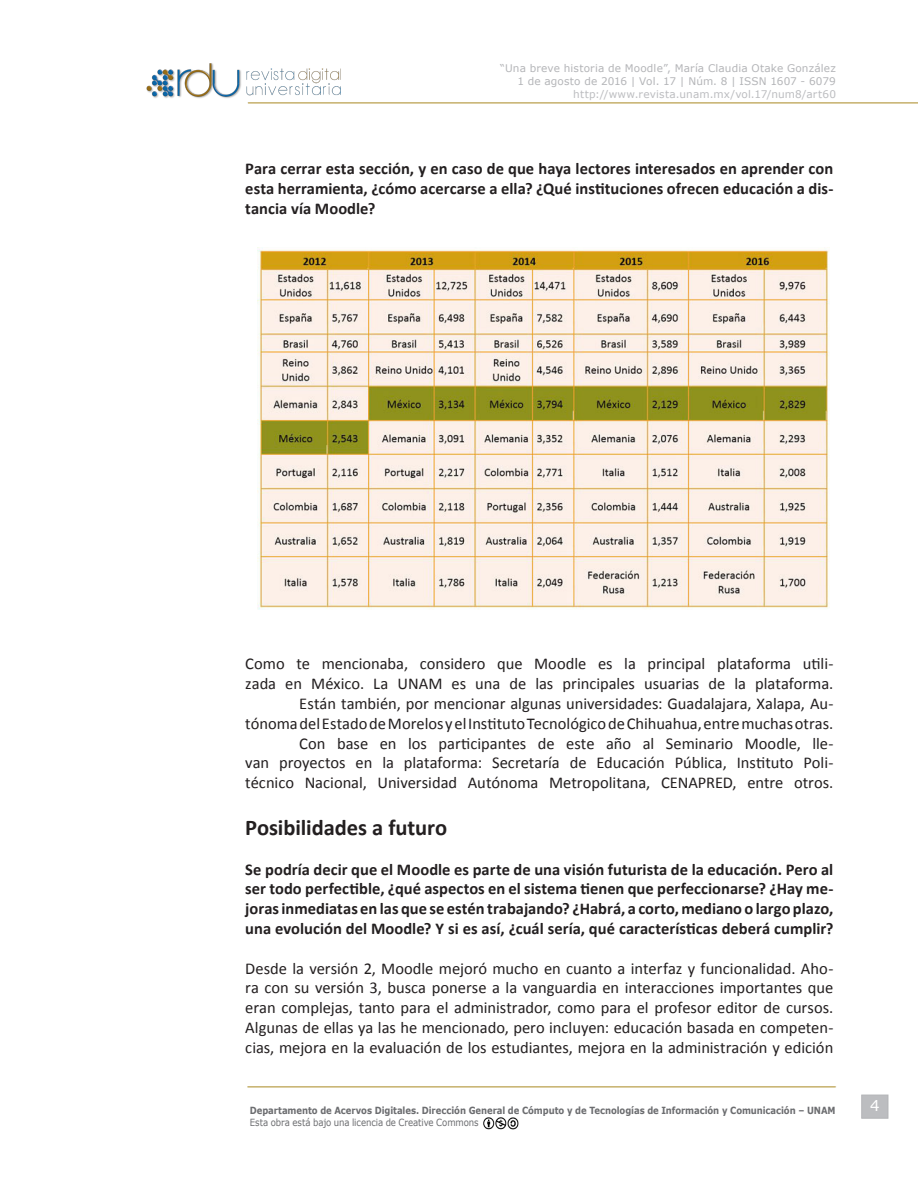
<style>
.page{position:relative;width:918px;height:1188px;background:#fff}
.page>*{position:absolute;margin:0;border:0;box-sizing:border-box;transform-origin:0 0}
.subtitulo_2_de_texto{font:700 22.5px "Calibri";letter-spacing:-.005em;color:#231f20}
.subtitulo_2_de_texto-2{font:16.5px/19.8px "Calibri";color:#231f20;text-align:justify}
.subtitulo_2_de_texto-3{font:700 16.5px/19.8px "Calibri";letter-spacing:.005em;color:#231f20;text-align:justify}
.t1{font:15px "Verdana";color:#fff}
.t2{font:10.5px/12.6px "Verdana";letter-spacing:.015em;color:#b4b5b8;text-align:right}
.t3{font:10.5px "Verdana";letter-spacing:.015em;color:#bcbdc0}
.t4{font:700 9.9px "Verdana";letter-spacing:-.01em;color:#6c6d70;scale:.86 1}
.t5{font:9.9px "Verdana";letter-spacing:-.01em;color:#6c6d70;scale:.87 1}
</style>
<div class="page">
<div style="left:861px;top:1095px;width:27px;height:24px;background:#bcbdc0"></div>
<hr style="left:247px;top:102px;width:671px;height:2px;background:#cbb87c">
<hr style="left:248px;top:103px;width:670px;height:1px;background:#ba9b32">
<hr style="left:247px;top:1086px;width:589px;height:2px;background:#cab677">
<hr style="left:248px;top:1087px;width:588px;height:1px;background:#ba9b32">
<img style="left:483px;top:1117px;width:36px;height:13px">
<img style="left:146px;top:63px;width:195px;height:35px">
<img style="left:257px;top:247px;width:572px;height:362px">
<p class="t2" style="left:500px;top:62px;width:337px">“Una breve historia de Moodle”, María Claudia Otake González<br>1 de agosto de 2016 | Vol. 17 | Núm. 8 | ISSN 1607 - 6079</p>
<p class="t3" style="left:573px;top:87px;width:264px">http://www.revista.unam.mx/vol.17/num8/art60</p>
<p class="subtitulo_2_de_texto-3" style="left:245px;top:159px;width:590px">Para cerrar esta sección, y en caso de que haya lectores interesados en aprender con esta herramienta, ¿cómo acercarse a ella? ¿Qué instituciones ofrecen educación a dis&shy;tancia vía Moodle?</p>
<p class="subtitulo_2_de_texto-2" style="left:245px;top:654px;width:590px">Como te mencionaba, considero que Moodle es la principal plataforma utili&shy;zada en México. La UNAM es una de las principales usuarias de la plataforma.</p>
<p class="subtitulo_2_de_texto-2" style="left:245px;top:694px;width:590px;text-align:right">Están también, por mencionar algunas universidades: Guadalajara, Xalapa, Au&shy;tónoma del Estado de Morelos y el Instituto Tecnológico de Chihuahua, entre muchas otras.</p>
<p class="subtitulo_2_de_texto-2" style="left:245px;top:733px;width:590px;text-indent:54px">Con base en los participantes de este año al Seminario Moodle, lle&shy;van proyectos en la plataforma: Secretaría de Educación Pública, Instituto Poli&shy;técnico Nacional, Universidad Autónoma Metropolitana, CENAPRED, entre otros.</p>
<p class="subtitulo_2_de_texto" style="left:245px;top:813px;width:204px">Posibilidades a futuro</p>
<p class="subtitulo_2_de_texto-3" style="left:245px;top:859px;width:590px">Se podría decir que el Moodle es parte de una visión futurista de la educación. Pero al ser todo perfectible, ¿qué aspectos en el sistema tienen que perfeccionarse? ¿Hay me&shy;joras inmediatas en las que se estén trabajando? ¿Habrá, a corto, mediano o largo plazo, una evolución del Moodle? Y si es así, ¿cuál sería, qué características deberá cumplir?</p>
<p class="subtitulo_2_de_texto-2" style="left:245px;top:958px;width:590px">Desde la versión 2, Moodle mejoró mucho en cuanto a interfaz y funcionalidad. Aho&shy;ra con su versión 3, busca ponerse a la vanguardia en interacciones importantes que eran complejas, tanto para el administrador, como para el profesor editor de cursos.<br>Algunas de ellas ya las he mencionado, pero incluyen: educación basada en competen&shy;cias, mejora en la evaluación de los estudiantes, mejora en la administración y edición</p>
<p class="t4" style="left:250px;top:1103px;width:683px">Departamento de Acervos Digitales. Dirección General de Cómputo y de Tecnologías de Información y Comunicación – UNAM</p>
<p class="t5" style="left:250px;top:1115px;width:265px">Esta obra está bajo una licencia de Creative Commons</p>
<p class="t1" style="left:870px;top:1096px;width:11px">4</p>
</div>
